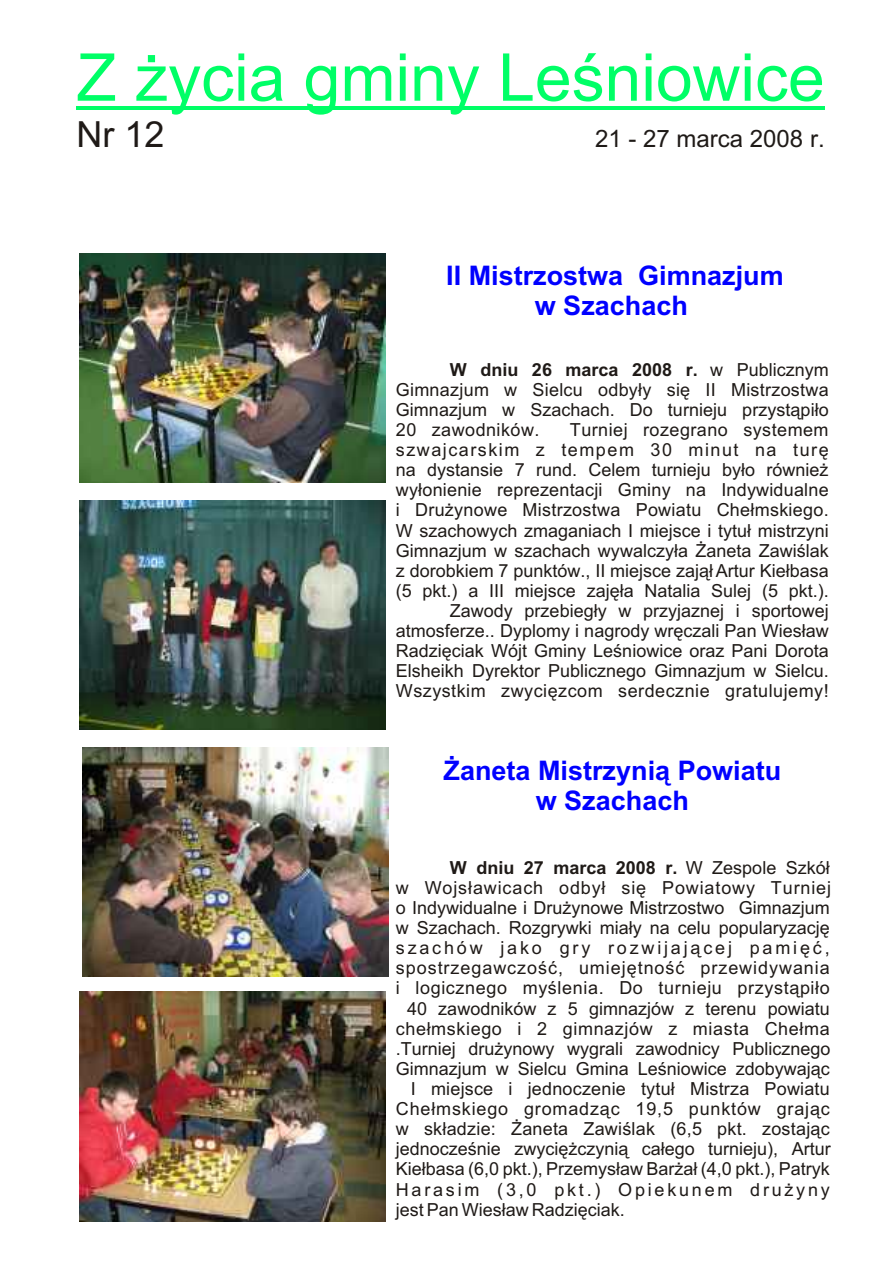
<style>
.page{position:relative;width:894px;height:1263px;background:#fff}
.page>*{position:absolute;margin:0;border:0;box-sizing:border-box;transform-origin:0 0}
.t1{font:66px "Arial CE";color:#0f6}
.t2{font:36px "Arial CE";color:#1f1a17}
.t3{font:700 27px/30.2px "Arial CE";color:#00f;text-align:center}
.t4{font:24px "Arial CE";color:#1f1a17}
.t5{font:18px/20.1px "Arial CE";color:#1f1a17;text-align:justify}
.t6{font:18px "Arial CE";letter-spacing:.035em;color:#1f1a17}
.t7{font:18px "Arial CE";letter-spacing:.155em;color:#1f1a17}
.t8{font:18px "Arial CE";letter-spacing:.055em;color:#1f1a17}
.t9{font:18px "Arial CE";letter-spacing:.05em;color:#1f1a17}
.t10{font:18px "Arial CE";letter-spacing:.045em;color:#1f1a17}
.t11{font:700 18px "Arial CE";color:#1f1a17}
.s1{font-weight:700}
.s2{font-weight:400}
</style>
<div class="page">
<hr style="left:76px;top:107px;width:749px;height:3px;background:#0f6">
<img style="left:83px;top:747px;width:306px;height:230px">
<img style="left:80px;top:992px;width:306px;height:229px">
<img style="left:80px;top:253px;width:306px;height:230px">
<img style="left:80px;top:500px;width:306px;height:230px">
<h1 class="t1" style="left:76px;top:53px;width:750px">Z ¿ycia gminy Leœniowice</h1>
<h2 class="t2" style="left:76px;top:121px;width:90px">Nr 12</h2>
<h3 class="t4" style="left:595px;top:130px;width:231px">21 - 27 marca 2008 r.</h3>
<h3 class="t3" style="left:446px;top:263px;width:339px">II Mistrzostwa Gimnazjum w Szachach</h3>
<p class="t5" style="left:396px;top:361px;width:434px;text-indent:54px"><span class="s1">W dniu 26 marca 2008 r.</span> w Publicznym Gimnazjum w Sielcu odby³y siê II Mistrzostwa Gimnazjum w Szachach. Do turnieju przyst¹pi³o 20 zawodników.</p>
<p class="t5" style="left:396px;top:421px;width:434px;text-align:right">Turniej rozegrano systemem<br>szwajcarskim z tempem 30 minut na turê na dystansie 7 rund. Celem turnieju by³o równie¿ wy³onienie reprezentacji Gminy na Indywidualne i Dru¿ynowe Mistrzostwa Powiatu Che³mskiego.<br>W szachowych zmaganiach I miejsce i tytu³ mistrzyni Gimnazjum w szachach wywalczy³a ¯aneta Zawiœlak z dorobkiem 7 punktów., II miejsce zaj¹³ Artur Kie³basa (5 pkt.) a III miejsce zajê³a Natalia Sulej (5 pkt.).<br>Zawody przebieg³y w przyjaznej i sportowej atmosferze.. Dyplomy i nagrody wrêczali Pan Wies³aw Radziêciak Wójt Gminy Leœniowice oraz Pani Dorota Elsheikh Dyrektor Publicznego Gimnazjum w Sielcu.<br>Wszystkim zwyciêzcom serdecznie gratulujemy!</p>
<h3 class="t3" style="left:443px;top:758px;width:339px">¯aneta Mistrzyni¹ Powiatu w Szachach</h3>
<p class="t11" style="left:450px;top:861px;width:381px">W dniu 27 marca 2008 r. <span class="s2">W Zespole Szkó³</span></p>
<p class="t9" style="left:396px;top:881px;width:437px">w Wojs³awicach odby³ siê Powiatowy Turniej</p>
<p class="t5" style="left:396px;top:899px;width:435px">o Indywidualne i Dru¿ynowe Mistrzostwo Gimnazjum</p>
<p class="t5" style="left:396px;top:919px;width:436px">w Szachach. Rozgrywki mia³y na celu popularyzacjê</p>
<p class="t7" style="left:396px;top:941px;width:435px">szachów jako gry rozwijaj¹cej pamiêæ,</p>
<p class="t8" style="left:396px;top:961px;width:436px">spostrzegawczoœæ, umiejêtnoœæ przewidywania</p>
<p class="t6" style="left:396px;top:981px;width:436px">i logicznego myœlenia. Do turnieju przyst¹pi³o</p>
<p class="t5" style="left:407px;top:1000px;width:424px">40 zawodników z 5 gimnazjów z terenu powiatu</p>
<p class="t6" style="left:396px;top:1022px;width:435px">che³mskiego i 2 gimnazjów z miasta Che³ma</p>
<p class="t5" style="left:396px;top:1040px;width:436px">.Turniej dru¿ynowy wygrali zawodnicy Publicznego</p>
<p class="t5" style="left:396px;top:1060px;width:435px">Gimnazjum w Sielcu Gmina Leœniowice zdobywaj¹c</p>
<p class="t5" style="left:411px;top:1080px;width:421px">I miejsce i jednoczenie tytu³ Mistrza Powiatu</p>
<p class="t10" style="left:396px;top:1102px;width:435px">Che³mskiego gromadz¹c 19,5 punktów graj¹c</p>
<p class="t5" style="left:396px;top:1121px;width:435px">w sk³adzie: ¯aneta Zawiœlak (6,5 pkt. zostaj¹c</p>
<p class="t5" style="left:396px;top:1141px;width:436px">jednoczeœnie zwyciê¿czyni¹ ca³ego turnieju), Artur</p>
<p class="t5" style="left:396px;top:1161px;width:435px">Kie³basa (6,0 pkt.), Przemys³aw Bar¿a³ (4,0 pkt.), Patryk</p>
<p class="t7" style="left:396px;top:1182px;width:436px">Harasim (3,0 pkt.) Opiekunem dru¿yny</p>
<p class="t5" style="left:396px;top:1201px;width:230px">jest Pan Wies³aw Radziêciak.</p>
</div>
